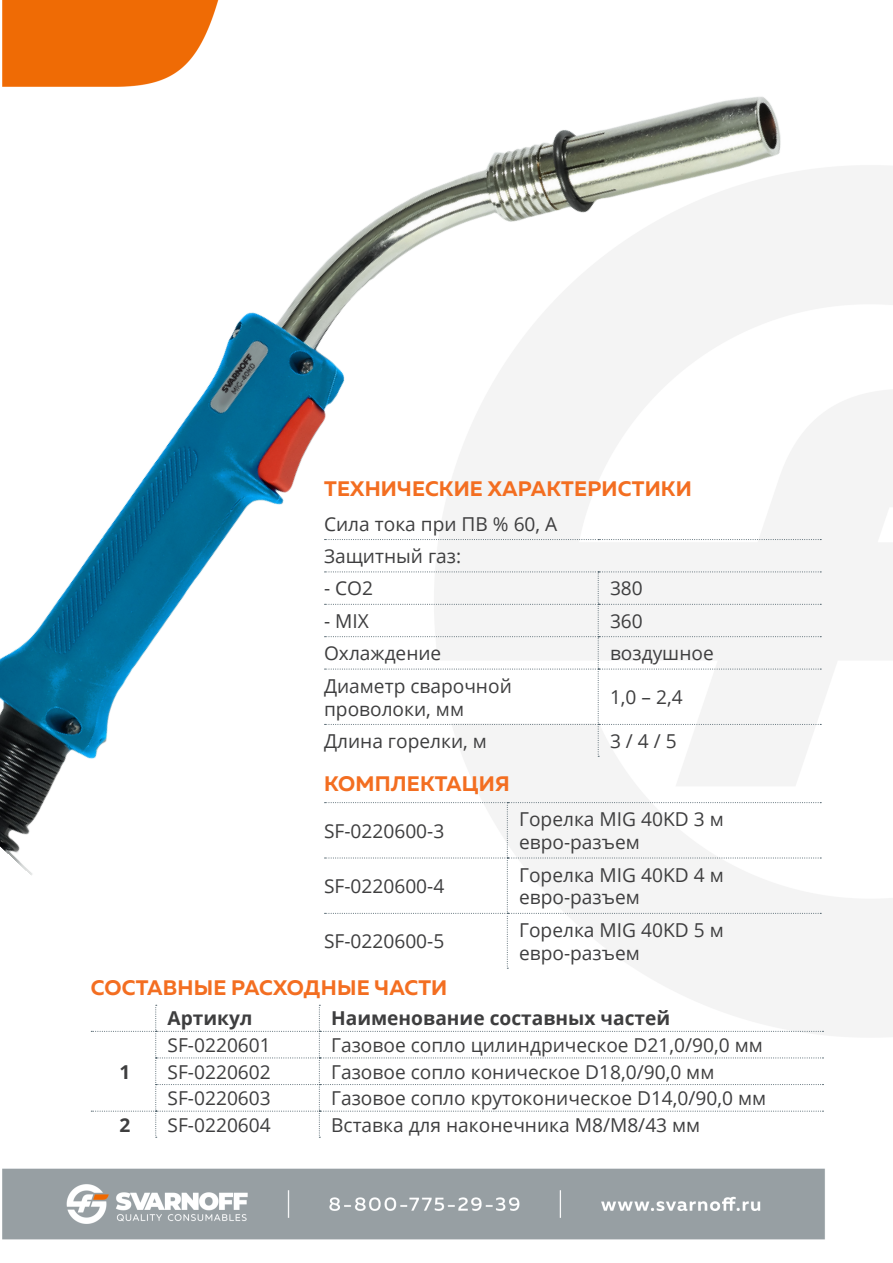
<style>
.page{position:relative;width:893px;height:1263px;background:#fff}
.page>*{position:absolute;margin:0;border:0;box-sizing:border-box;transform-origin:0 0}
.t1{font:700 21px "Muller";letter-spacing:.01em;color:#f36e21}
.t2{font:19.2px/23px "Open Sans";color:#3e3e3f}
.t3{font:700 19.2px "Open Sans";color:#3e3e3f}
</style>
<div class="page">
<img style="left:3px;top:166px;width:890px;height:1074px">
<svg style="left:325px;top:916px;width:496px;height:53px"></svg>
<svg style="left:91px;top:1005px;width:732px;height:133px"></svg>
<img style="left:0;top:0;width:841px;height:916px">
<p class="t1" style="left:324px;top:475px;width:369px">ТЕХНИЧЕСКИЕ ХАРАКТЕРИСТИКИ</p>
<p class="t2" style="left:324px;top:512px;width:235px">Сила тока при ПВ % 60, А</p>
<p class="t2" style="left:324px;top:544px;width:139px">Защитный газ:</p>
<p class="t2" style="left:324px;top:576px;width:51px">- СО2</p>
<p class="t2" style="left:610px;top:576px;width:34px">380</p>
<p class="t2" style="left:324px;top:609px;width:46px">- MIX</p>
<p class="t2" style="left:610px;top:609px;width:34px">360</p>
<p class="t2" style="left:324px;top:641px;width:119px">Охлаждение</p>
<p class="t2" style="left:610px;top:641px;width:105px">воздушное</p>
<p class="t2" style="left:324px;top:674px;width:189px">Диаметр сварочной проволоки, мм</p>
<p class="t2" style="left:610px;top:685px;width:74px">1,0 – 2,4</p>
<p class="t2" style="left:324px;top:729px;width:164px">Длина горелки, м</p>
<p class="t2" style="left:610px;top:729px;width:68px">3 / 4 / 5</p>
<p class="t1" style="left:324px;top:770px;width:187px">КОМПЛЕКТАЦИЯ</p>
<p class="t2" style="left:324px;top:819px;width:122px">SF-0220600-3</p>
<p class="t2" style="left:519px;top:807px;width:206px">Горелка MIG 40KD 3 м евро-разъем</p>
<p class="t2" style="left:324px;top:874px;width:122px">SF-0220600-4</p>
<p class="t2" style="left:519px;top:862px;width:206px">Горелка MIG 40KD 4 м евро-разъем</p>
<p class="t2" style="left:324px;top:929px;width:122px">SF-0220600-5</p>
<p class="t2" style="left:519px;top:918px;width:206px">Горелка MIG 40KD 5 м евро-разъем</p>
<p class="t1" style="left:91px;top:975px;width:358px">СОСТАВНЫЕ РАСХОДНЫЕ ЧАСТИ</p>
<p class="t3" style="left:168px;top:1005px;width:86px">Артикул</p>
<p class="t3" style="left:331px;top:1005px;width:341px">Наименование составных частей</p>
<p class="t3" style="left:120px;top:1058px;width:12px">1</p>
<p class="t2" style="left:168px;top:1033px;width:105px">SF-0220601</p>
<p class="t2" style="left:331px;top:1033px;width:433px">Газовое сопло цилиндрическое D21,0/90,0 мм</p>
<p class="t2" style="left:168px;top:1060px;width:105px">SF-0220602</p>
<p class="t2" style="left:331px;top:1060px;width:385px">Газовое сопло коническое D18,0/90,0 мм</p>
<p class="t2" style="left:168px;top:1086px;width:105px">SF-0220603</p>
<p class="t2" style="left:331px;top:1086px;width:437px">Газовое сопло крутоконическое D14,0/90,0 мм</p>
<p class="t3" style="left:120px;top:1111px;width:12px">2</p>
<p class="t2" style="left:168px;top:1113px;width:105px">SF-0220604</p>
<p class="t2" style="left:331px;top:1113px;width:371px">Вставка для наконечника M8/М8/43 мм</p>
</div>
